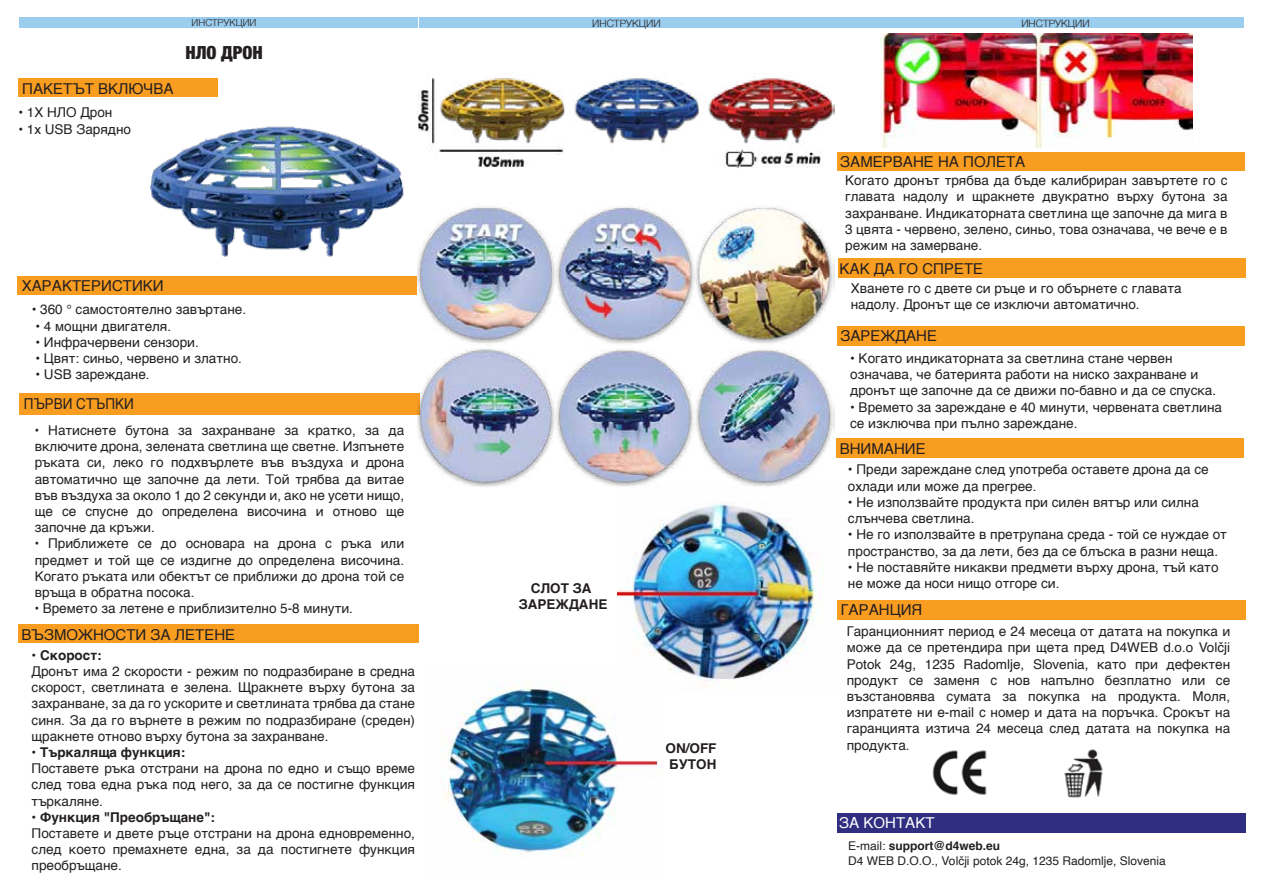
<style>
.page{position:relative;width:1263px;height:893px;background:#fff}
.page>*{position:absolute;margin:0;border:0;box-sizing:border-box;transform-origin:0 0}
.t1{font:900 condensed 18px "Helvetica Neue";color:#231f20}
.t2{font:15px "Helvetica";color:#231f20}
.t3{font:15px "Helvetica";color:#231f20;scale:.9 1}
.t4{font:15px "Helvetica";color:#fff}
.t5{font:13.5px/16.2px "Helvetica";color:#231f20}
.t6{font:13.5px/16.2px "Helvetica";color:#231f20;text-align:justify;scale:.9 1}
.t7{font:700 13.5px/16.2px "Helvetica";color:#231f20}
.t8{font:12px/14.4px "Helvetica";color:#231f20}
.t9{font:300 10.2px "Helvetica";color:#231f20}
.t10{font:300 9.75px "Helvetica";color:#231f20}
.s1{font-weight:700}
</style>
<div class="page">
<img style="left:932px;top:750px;width:55px;height:45px">
<img style="left:150px;top:73px;width:280px;height:212px">
<div style="left:19px;top:78px;width:199px;height:19px;background:#f99d21"></div>
<div style="left:18px;top:276px;width:399px;height:19px;background:#f99d21"></div>
<div style="left:19px;top:17px;width:399px;height:11px;background:#9acdee"></div>
<div style="left:419px;top:17px;width:417px;height:11px;background:#9acdee"></div>
<div style="left:19px;top:394px;width:400px;height:21px;background:#f99d21"></div>
<div style="left:836px;top:18px;width:408px;height:10px;background:#9acdee"></div>
<div style="left:837px;top:152px;width:407px;height:19px;background:#f99d21"></div>
<div style="left:18px;top:624px;width:401px;height:19px;background:#f99d21"></div>
<div style="left:838px;top:258px;width:407px;height:20px;background:#f99d21"></div>
<div style="left:837px;top:600px;width:409px;height:20px;background:#f99d21"></div>
<div style="left:837px;top:813px;width:408px;height:19px;background:#2f2e81"></div>
<img style="left:1064px;top:749px;width:39px;height:49px">
<div style="left:837px;top:326px;width:408px;height:19px;background:#f99d21"></div>
<div style="left:836px;top:439px;width:408px;height:19px;background:#f99d21"></div>
<img style="left:440px;top:686px;width:220px;height:171px">
<img style="left:617px;top:501px;width:205px;height:192px">
<img style="left:881px;top:34px;width:311px;height:114px">
<img style="left:418px;top:74px;width:417px;height:413px">
<p class="t2" style="left:22px;top:77px;width:153px">ПАКЕТЪТ ВКЛЮЧВА</p>
<p class="t5" style="left:18px;top:105px;width:96px">• 1Х НЛО Дрон</p>
<p class="t5" style="left:18px;top:121px;width:114px">• 1х USB Зарядно</p>
<p class="t10" style="left:192px;top:14px;width:66px">ИНСТРУКЦИИ</p>
<h1 class="t1" style="left:185px;top:38px;width:79px">НЛО ДРОН</h1>
<p class="t2" style="left:22px;top:274px;width:144px">ХАРАКТЕРИСТИКИ</p>
<p class="t5" style="left:32px;top:302px;width:216px">• 360 ° самостоятелно завъртане.</p>
<p class="t5" style="left:35px;top:318px;width:137px">• 4 мощни двигателя.</p>
<p class="t5" style="left:35px;top:334px;width:165px">• Инфрачервени сензори.</p>
<p class="t5" style="left:35px;top:350px;width:208px">• Цвят: синьо, червено и златно.</p>
<p class="t5" style="left:35px;top:367px;width:116px">• USB зареждане.</p>
<p class="t3" style="left:24px;top:392px;width:124px">ПЪРВИ СТЪПКИ</p>
<p class="t6" style="left:35px;top:423px;width:412px">• Натиснете бутона за захранване за кратко, за да включите дрона, зелената светлина ще светне. Изпънете ръката си, леко го подхвърлете във въздуха и дрона автоматично ще започне да лети. Той трябва да витае във въздуха за около 1 до 2 секунди и, ако не усети нищо, ще се спусне до определена височина и отново ще започне да кръжи.</p>
<p class="t6" style="left:35px;top:536px;width:412px">• Приближете се до основара на дрона с ръка или предмет и той ще се издигне до определена височина.<br>Когато ръката или обектът се приближи до дрона той се връща в обратна посока.</p>
<p class="t6" style="left:35px;top:601px;width:355px">• Времето за летене е приблизително 5-8 минути.</p>
<p class="t2" style="left:22px;top:623px;width:215px">ВЪЗМОЖНОСТИ ЗА ЛЕТЕНЕ</p>
<p class="t7" style="left:32px;top:647px;width:71px">• Скорост:</p>
<p class="t5" style="left:32px;top:663px;width:385px;text-align:justify">Дронът има 2 скорости - режим по подразбиране в средна скорост, светлината е зелена. Щракнете върху бутона за захранване, за да го ускорите и светлината трябва да стане синя. За да го върнете в режим по подразбиране (среден) щракнете отново върху бутона за захранване.</p>
<p class="t7" style="left:32px;top:744px;width:155px">• Търкаляща функция:</p>
<p class="t5" style="left:32px;top:761px;width:385px;text-align:justify">Поставете ръка отстрани на дрона по едно и също време след това една ръка под него, за да се постигне функция търкаляне.</p>
<p class="t7" style="left:32px;top:809px;width:185px">• Функция "Преобръщане":</p>
<p class="t5" style="left:32px;top:825px;width:385px;text-align:justify">Поставете и двете ръце отстрани на дрона едновременно, след което премахнете една, за да постигнете функция преобръщане.</p>
<p class="t9" style="left:592px;top:14px;width:70px">ИНСТРУКЦИИ</p>
<p class="t7" style="left:519px;top:580px;width:90px;text-align:center">СЛОТ ЗА<br>ЗАРЕЖДАНЕ</p>
<p class="t7" style="left:665px;top:740px;width:53px">ON/OFF<br>БУТОН</p>
<p class="t9" style="left:1021px;top:15px;width:70px">ИНСТРУКЦИИ</p>
<p class="t2" style="left:840px;top:151px;width:187px">ЗАМЕРВАНЕ НА ПОЛЕТА</p>
<p class="t5" style="left:845px;top:173px;width:384px;text-align:justify">Когато дронът трябва да бъде калибриран завъртете го с главата надолу и щракнете двукратно върху бутона за захранване. Индикаторната светлина ще започне да мига в 3 цвята - червено, зелено, синьо, това означава, че вече е в режим на замерване.</p>
<p class="t2" style="left:839px;top:257px;width:145px">КАК ДА ГО СПРЕТЕ</p>
<p class="t5" style="left:851px;top:280px;width:332px">Хванете го с двете си ръце и го обърнете с главата надолу. Дронът ще се изключи автоматично.</p>
<p class="t2" style="left:840px;top:324px;width:98px">ЗАРЕЖДАНЕ</p>
<p class="t5" style="left:850px;top:351px;width:367px">• Когато индикаторната за светлина стане червен означава, че батерията работи на ниско захранване и дронът ще започне да се движи по-бавно и да се спуска.</p>
<p class="t5" style="left:850px;top:399px;width:373px">• Времето за зареждане е 40 минути, червената светлина се изключва при пълно зареждане.</p>
<p class="t2" style="left:840px;top:437px;width:87px">ВНИМАНИЕ</p>
<p class="t5" style="left:848px;top:462px;width:362px">• Преди зареждане след употреба оставете дрона да се охлади или може да прегрее.</p>
<p class="t5" style="left:848px;top:494px;width:352px">• Не използвайте продукта при силен вятър или силна слънчева светлина.</p>
<p class="t5" style="left:848px;top:527px;width:380px">• Не го използвайте в претрупана среда - той се нуждае от пространство, за да лети, без да се блъска в разни неща.</p>
<p class="t5" style="left:848px;top:559px;width:372px">• Не поставяйте никакви предмети върху дрона, тъй като не може да носи нищо отгоре си.</p>
<p class="t2" style="left:841px;top:598px;width:83px">ГАРАНЦИЯ</p>
<p class="t5" style="left:847px;top:624px;width:385px;text-align:justify">Гаранционният период е 24 месеца от датата на покупка и може да се претендира при щета пред D4WEB d.o.o Volčji Potok 24g, 1235 Radomlje, Slovenia, като при дефектен продукт се заменя с нов напълно безплатно или се възстановява сумата за покупка на продукта. Моля, изпратете ни е-mail с номер и дата на поръчка. Срокът на гаранцията изтича 24 месеца след датата на покупка на продукта.</p>
<p class="t4" style="left:839px;top:811px;width:97px">ЗА КОНТАКТ</p>
<p class="t8" style="left:848px;top:839px;width:319px">E-mail: <span class="s1">support@d4web.eu<br></span>D4 WEB D.O.O., Volčji potok 24g, 1235 Radomlje, Slovenia</p>
</div>
